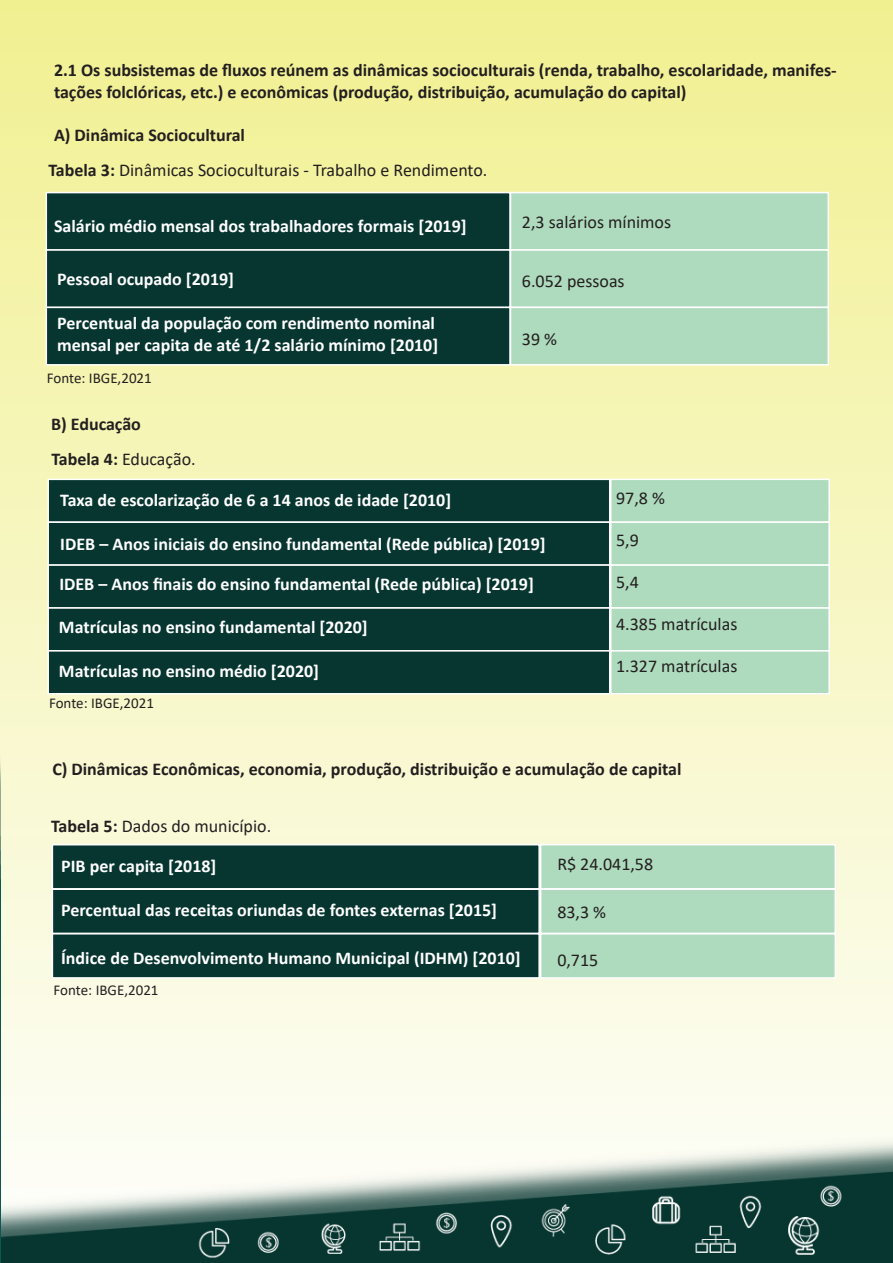
<style>
.page{position:relative;width:893px;height:1263px;background:#fff}
.page>*{position:absolute;margin:0;border:0;box-sizing:border-box;transform-origin:0 0}
.t1{font:700 18px/21.6px "Calibri";color:#fff}
.t2{font:700 18px/21.6px "Calibri";color:#231f20}
.t3{font:18px "Calibri";color:#231f20}
.t4{font:15px "Calibri";color:#231f20}
.s1{font-weight:700}
</style>
<div class="page">
<img style="left:0;top:15px;width:893px;height:1248px">
<div style="left:52px;top:844px;width:488px;height:45px;background:#073630;border:2px solid #fff"></div>
<div style="left:540px;top:844px;width:296px;height:45px;background:#aedabd;border:2px solid #fff"></div>
<div style="left:52px;top:888px;width:488px;height:46px;background:#073630;border:2px solid #fff"></div>
<div style="left:540px;top:888px;width:296px;height:46px;background:#aedabd;border:2px solid #fff"></div>
<div style="left:52px;top:933px;width:488px;height:46px;background:#073630;border:2px solid #fff"></div>
<div style="left:540px;top:933px;width:296px;height:46px;background:#aedabd;border:2px solid #fff"></div>
<div style="left:46px;top:192px;width:465px;height:59px;background:#073630;border:2px solid #fff"></div>
<div style="left:510px;top:192px;width:319px;height:59px;background:#aedabd;border:2px solid #fff"></div>
<div style="left:46px;top:249px;width:465px;height:59px;background:#073630;border:2px solid #fff"></div>
<div style="left:510px;top:249px;width:319px;height:59px;background:#aedabd;border:2px solid #fff"></div>
<div style="left:46px;top:307px;width:465px;height:59px;background:#073630;border:2px solid #fff"></div>
<div style="left:510px;top:307px;width:319px;height:59px;background:#aedabd;border:2px solid #fff"></div>
<div style="left:47px;top:479px;width:563px;height:44px;background:#073630;border:2px solid #fff"></div>
<div style="left:610px;top:479px;width:220px;height:44px;background:#aedabd;border:2px solid #fff"></div>
<div style="left:47px;top:521px;width:563px;height:45px;background:#073630;border:2px solid #fff"></div>
<div style="left:610px;top:521px;width:220px;height:45px;background:#aedabd;border:2px solid #fff"></div>
<div style="left:47px;top:564px;width:563px;height:45px;background:#073630;border:2px solid #fff"></div>
<div style="left:610px;top:564px;width:220px;height:45px;background:#aedabd;border:2px solid #fff"></div>
<div style="left:47px;top:607px;width:563px;height:45px;background:#073630;border:2px solid #fff"></div>
<div style="left:610px;top:607px;width:220px;height:45px;background:#aedabd;border:2px solid #fff"></div>
<div style="left:47px;top:650px;width:563px;height:44px;background:#073630;border:2px solid #fff"></div>
<div style="left:610px;top:650px;width:220px;height:44px;background:#aedabd;border:2px solid #fff"></div>
<img style="left:0;top:737px;width:1px;height:526px">
<p class="t2" style="left:54px;top:59px;width:784px">2.1 Os subsistemas de fluxos reúnem as dinâmicas socioculturais (renda, trabalho, escolaridade, manifes&shy;tações folclóricas, etc.) e econômicas (produção, distribuição, acumulação do capital)</p>
<p class="t2" style="left:54px;top:124px;width:192px">A) Dinâmica Sociocultural</p>
<p class="t3" style="left:48px;top:157px;width:441px"><span class="s1">Tabela 3:</span> Dinâmicas Socioculturais - Trabalho e Rendimento.</p>
<p class="t1" style="left:54px;top:215px;width:414px">Salário médio mensal dos trabalhadores formais [2019]</p>
<p class="t1" style="left:57px;top:268px;width:178px">Pessoal ocupado [2019]</p>
<p class="t1" style="left:57px;top:312px;width:382px">Percentual da população com rendimento nominal mensal per capita de até 1/2 salário mínimo [2010]</p>
<p class="t4" style="left:47px;top:367px;width:106px">Fonte: IBGE,2021</p>
<p class="t2" style="left:51px;top:413px;width:91px">B) Educação</p>
<p class="t3" style="left:51px;top:446px;width:146px"><span class="s1">Tabela 4:</span> Educação.</p>
<p class="t3" style="left:522px;top:210px;width:151px">2,3 salários mínimos</p>
<p class="t3" style="left:522px;top:268px;width:104px">6.052 pessoas</p>
<p class="t3" style="left:522px;top:327px;width:37px">39 %</p>
<p class="t1" style="left:60px;top:489px;width:392px">Taxa de escolarização de 6 a 14 anos de idade [2010]</p>
<p class="t1" style="left:60px;top:532px;width:487px">IDEB – Anos iniciais do ensino fundamental (Rede pública) [2019]</p>
<p class="t1" style="left:59px;top:573px;width:476px">IDEB – Anos finais do ensino fundamental (Rede pública) [2019]</p>
<p class="t1" style="left:59px;top:616px;width:310px">Matrículas no ensino fundamental [2020]</p>
<p class="t1" style="left:59px;top:660px;width:262px">Matrículas no ensino médio [2020]</p>
<p class="t4" style="left:49px;top:692px;width:106px">Fonte: IBGE,2021</p>
<p class="t3" style="left:616px;top:485px;width:50px">97,8 %</p>
<p class="t3" style="left:616px;top:527px;width:24px">5,9</p>
<p class="t3" style="left:616px;top:569px;width:24px">5,4</p>
<p class="t3" style="left:616px;top:611px;width:123px">4.385 matrículas</p>
<p class="t3" style="left:616px;top:653px;width:123px">1.327 matrículas</p>
<p class="t2" style="left:52px;top:758px;width:631px">C) Dinâmicas Econômicas, economia, produção, distribuição e acumulação de capital</p>
<p class="t3" style="left:51px;top:814px;width:222px"><span class="s1">Tabela 5:</span> Dados do município.</p>
<p class="t1" style="left:61px;top:855px;width:157px">PIB per capita [2018]</p>
<p class="t1" style="left:61px;top:899px;width:437px">Percentual das receitas oriundas de fontes externas [2015]</p>
<p class="t1" style="left:61px;top:947px;width:461px">Índice de Desenvolvimento Humano Municipal (IDHM) [2010]</p>
<p class="t4" style="left:54px;top:979px;width:106px">Fonte: IBGE,2021</p>
<p class="t3" style="left:557px;top:852px;width:97px">R$ 24.041,58</p>
<p class="t3" style="left:557px;top:900px;width:50px">83,3 %</p>
<p class="t3" style="left:557px;top:948px;width:43px">0,715</p>
</div>
